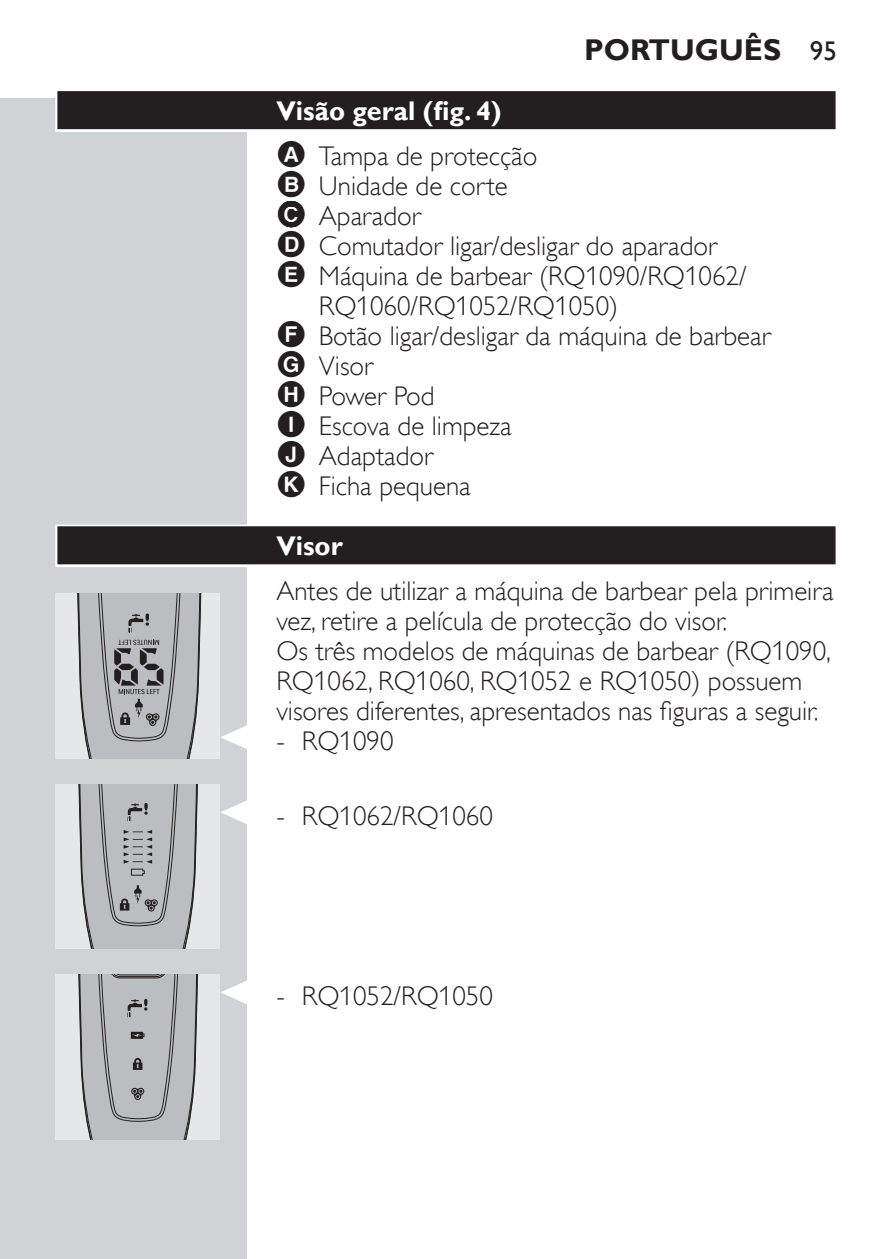
<style>
.page{position:relative;width:893px;height:1259px;background:#fff}
.page>*{position:absolute;margin:0;border:0;box-sizing:border-box;transform-origin:0 0}
.t1{font:700 30px "Gill Sans Alt One WGL";color:#231f20}
.t2{font:27px "Gill Sans Alt One WGL Light";color:#231f20}
.t3{font:700 27px "Gill Sans Alt One WGL";color:#fff}
.s1{font-weight:400;font-size:27px}
.s2{font-family:"Bolletjesfonta Plain";font-size:28.5px}
</style>
<div class="page">
<div style="left:0;top:98px;width:247px;height:1161px;background:#d1d2d4"></div>
<div style="left:55px;top:89px;width:783px;height:43px;background:linear-gradient(to right,#dadada,#dadada)"></div>
<div style="left:57px;top:91px;width:779px;height:38px;background:#231f20"></div>
<div style="left:55px;top:524px;width:783px;height:43px;background:linear-gradient(to right,#b6b5b5,#b6b5b5)"></div>
<div style="left:57px;top:526px;width:779px;height:38px;background:#231f20"></div>
<svg style="left:55px;top:593px;width:192px;height:165px;background:#bdbdc0"></svg>
<svg style="left:55px;top:784px;width:192px;height:164px;background:#c2c2c5"></svg>
<svg style="left:55px;top:974px;width:192px;height:165px;background:#c1c2c4"></svg>
<p class="t1" style="left:584px;top:38px;width:254px">poRtuguês <span class="s1">95</span></p>
<p class="t3" style="left:276px;top:92px;width:227px">Visão geral (fig. 4)</p>
<p class="t2" style="left:276px;top:138px;width:263px"><span class="s2">A</span> Tampa de protecção</p>
<p class="t2" style="left:276px;top:175px;width:233px"><span class="s2">B</span> Unidade de corte</p>
<p class="t2" style="left:276px;top:205px;width:146px"><span class="s2">C</span> Aparador</p>
<p class="t2" style="left:276px;top:235px;width:442px"><span class="s2">D</span> Comutador ligar/desligar do aparador</p>
<p class="t2" style="left:276px;top:265px;width:472px"><span class="s2">E</span> Máquina de barbear (RQ1090/RQ1062/</p>
<p class="t2" style="left:319px;top:295px;width:301px">RQ1060/RQ1052/RQ1050)</p>
<p class="t2" style="left:276px;top:318px;width:496px"><span class="s2">F</span> Botão ligar/desligar da máquina de barbear</p>
<p class="t2" style="left:276px;top:355px;width:98px"><span class="s2">G</span> Visor</p>
<p class="t2" style="left:276px;top:385px;width:160px"><span class="s2">H</span> Power Pod</p>
<p class="t2" style="left:276px;top:415px;width:237px"><span class="s2">I</span> Escova de limpeza</p>
<p class="t2" style="left:276px;top:445px;width:158px"><span class="s2">J</span> Adaptador</p>
<p class="t2" style="left:276px;top:468px;width:196px"><span class="s2">K</span> Ficha pequena</p>
<p class="t3" style="left:276px;top:535px;width:68px">Visor</p>
<p class="t2" style="left:276px;top:580px;width:559px">Antes de utilizar a máquina de barbear pela primeira</p>
<p class="t2" style="left:276px;top:603px;width:452px">vez, retire a película de protecção do visor.</p>
<p class="t2" style="left:276px;top:640px;width:556px">Os três modelos de máquinas de barbear (RQ1090,</p>
<p class="t2" style="left:276px;top:670px;width:527px">RQ1062, RQ1060, RQ1052 e RQ1050) possuem</p>
<p class="t2" style="left:276px;top:693px;width:544px">visores diferentes, apresentados nas figuras a seguir.</p>
<p class="t2" style="left:302px;top:730px;width:93px">RQ1090</p>
<p class="t2" style="left:276px;top:730px;width:10px">-</p>
<p class="t2" style="left:276px;top:805px;width:10px">-</p>
<p class="t2" style="left:302px;top:805px;width:192px">RQ1062/RQ1060</p>
<p class="t2" style="left:276px;top:985px;width:10px">-</p>
<p class="t2" style="left:302px;top:985px;width:192px">RQ1052/RQ1050</p>
</div>
